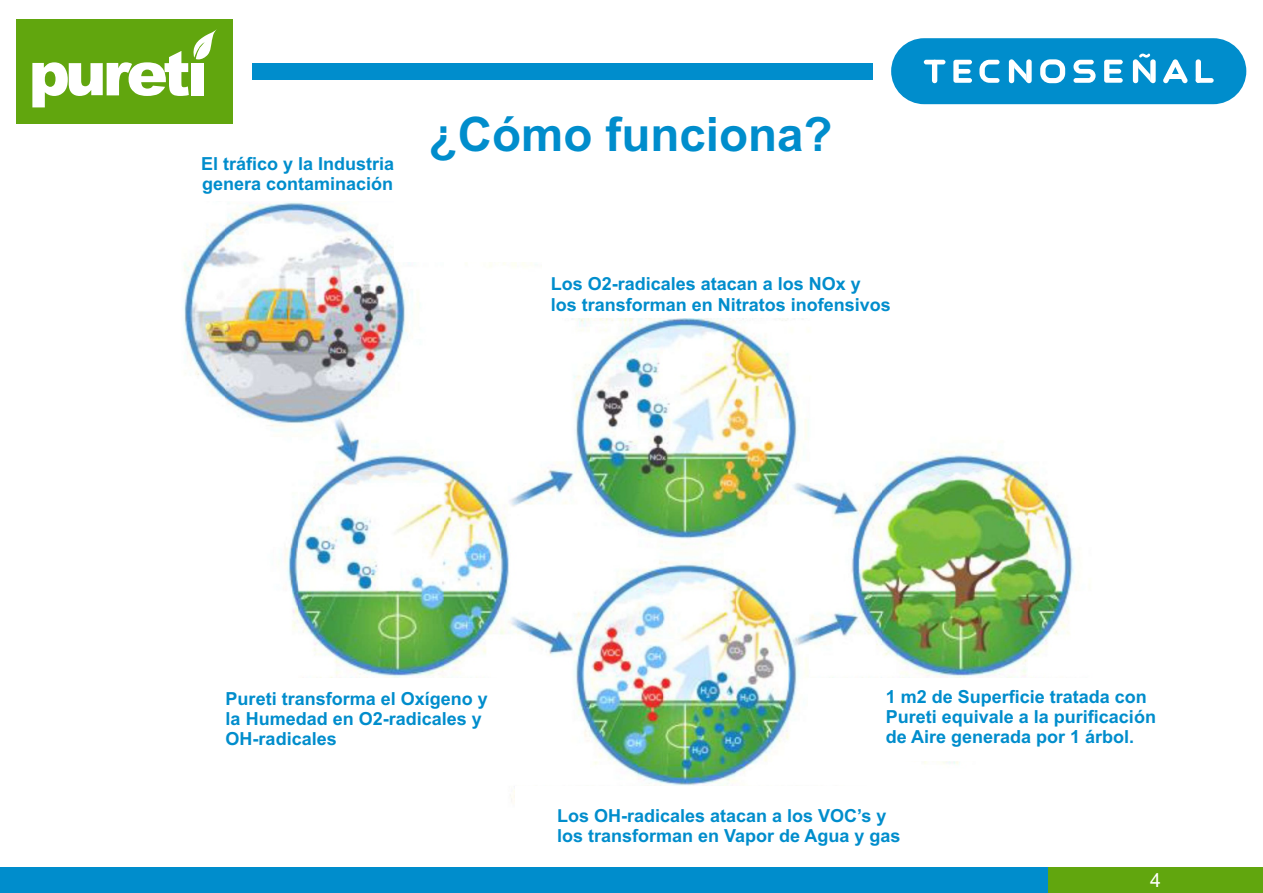
<style>
.page{position:relative;width:1263px;height:893px;background:#fff}
.page>*{position:absolute;margin:0;border:0;box-sizing:border-box;transform-origin:0 0}
.t1{font:700 47.4px "Arial";color:#008dcc}
.t2{font:19.5px "Arial";color:#fff}
.t3{font:700 18px/20.1px "Arial";color:#008dcc}
</style>
<div class="page">
<div style="left:1047px;top:867px;width:216px;height:26px;background:#61a60e"></div>
<div style="left:0;top:867px;width:1047px;height:26px;background:#008dcc"></div>
<div style="left:253px;top:63px;width:620px;height:16px;background:#008dcc"></div>
<div style="left:17px;top:19px;width:216px;height:104px;background:#61a60e"></div>
<svg style="left:32px;top:29px;width:185px;height:78px"></svg>
<div style="left:891px;top:38px;width:355px;height:66px;background:#008dcc;border-radius:33px"></div>
<hr style="left:924px;top:60px;width:21px;height:4px;background:#fff;border-radius:2px">
<div style="left:932px;top:60px;width:5px;height:23px;background:#fff;border-radius:3px"></div>
<svg style="left:979px;top:60px;width:20px;height:23px"></svg>
<div style="left:1009px;top:59px;width:5px;height:24px;background:#fff;border-radius:3px"></div>
<svg style="left:1013px;top:60px;width:13px;height:22px"></svg>
<div style="left:1026px;top:59px;width:6px;height:24px;background:#fff;border-radius:3px"></div>
<div style="left:1133px;top:59px;width:5px;height:24px;background:#fff;border-radius:3px"></div>
<div style="left:1150px;top:59px;width:6px;height:24px;background:#fff;border-radius:3px"></div>
<svg style="left:1040px;top:59px;width:25px;height:24px"></svg>
<svg style="left:953px;top:60px;width:19px;height:23px"></svg>
<svg style="left:1104px;top:60px;width:19px;height:23px"></svg>
<svg style="left:1163px;top:59px;width:25px;height:24px"></svg>
<div style="left:1166px;top:74px;width:18px;height:5px;background:#fff"></div>
<div style="left:1196px;top:78px;width:18px;height:5px;background:#fff;border-radius:2px"></div>
<div style="left:1196px;top:59px;width:5px;height:24px;background:#fff;border-radius:3px"></div>
<svg style="left:1073px;top:60px;width:22px;height:23px"></svg>
<svg style="left:1137px;top:53px;width:14px;height:29px"></svg>
<img style="left:183px;top:202px;width:894px;height:601px">
<div style="left:394px;top:199px;width:293px;height:63px;background:#fff"></div>
<div style="left:542px;top:254px;width:293px;height:63px;background:#fff"></div>
<div style="left:808px;top:679px;width:293px;height:82px;background:#fff"></div>
<div style="left:516px;top:787px;width:357px;height:74px;background:#fff"></div>
<div style="left:192px;top:678px;width:357px;height:74px;background:#fff"></div>
<p class="t3" style="left:201px;top:155px;width:195px">El tráfico y la Industria genera contaminación</p>
<h1 class="t1" style="left:429px;top:117px;width:405px">¿Cómo funciona?</h1>
<p class="t3" style="left:551px;top:276px;width:342px">Los O2-radicales atacan a los NOx y los transforman en Nitratos inofensivos</p>
<p class="t3" style="left:226px;top:690px;width:264px">Pureti transforma el Oxígeno y la Humedad en O2-radicales y<br>OH-radicales</p>
<p class="t3" style="left:886px;top:688px;width:272px">1 m2 de Superficie tratada con<br>Pureti equivale a la purificación de Aire generada por 1 árbol.</p>
<p class="t3" style="left:557px;top:807px;width:345px">Los OH-radicales atacan a los VOC’s y los transforman en Vapor de Agua y gas</p>
<p class="t2" style="left:1150px;top:873px;width:12px">4</p>
</div>
